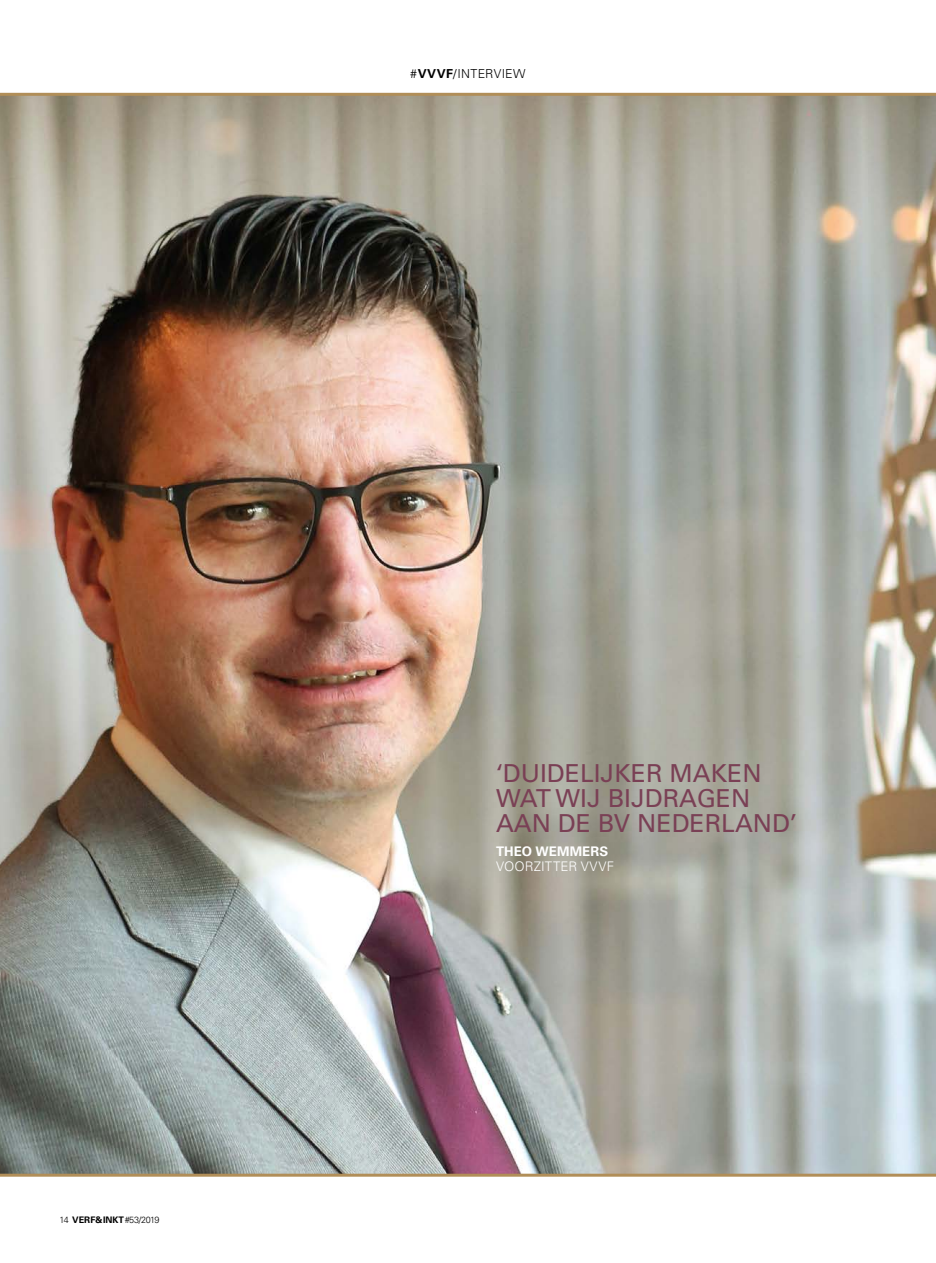
<style>
.page{position:relative;width:936px;height:1263px;background:#fff}
.page>*{position:absolute;margin:0;border:0;box-sizing:border-box;transform-origin:0 0}
.t1{font:24.75px/24.8px "Univers";color:#7a4055}
.t2{font:300 13.2px "Univers";letter-spacing:.015em;color:#fff}
.t3{font:700 13.2px "Univers";letter-spacing:.005em;color:#fff}
.t4{font:300 12.3px "Univers";letter-spacing:.02em;color:#000}
.t5{font:300 9px "Univers";letter-spacing:-.075em;color:#000}
.s1{font-weight:700}
</style>
<div class="page">
<img style="left:0;top:96px;width:935px;height:1078px">
<hr style="left:0;top:93px;width:935px;height:3px;background:#b18e58">
<hr style="left:0;top:1174px;width:935px;height:3px;background:#b18e58">
<p class="t4" style="left:410px;top:66px;width:117px">#<span class="s1">VVVF</span>/INTERVIEW</p>
<p class="t5" style="left:60px;top:1215px;width:101px">14 <span class="s1">VERF&amp; INKT</span> #53/2019</p>
<p class="t1" style="left:496px;top:761px;width:302px">‘DUIDELIJKER MAKEN<br>WAT WIJ BIJDRAGEN<br>AAN DE BV NEDERLAND’</p>
<p class="t3" style="left:496px;top:843px;width:113px">THEO WEMMERS</p>
<p class="t2" style="left:496px;top:858px;width:120px">VOORZITTER VVVF</p>
</div>
